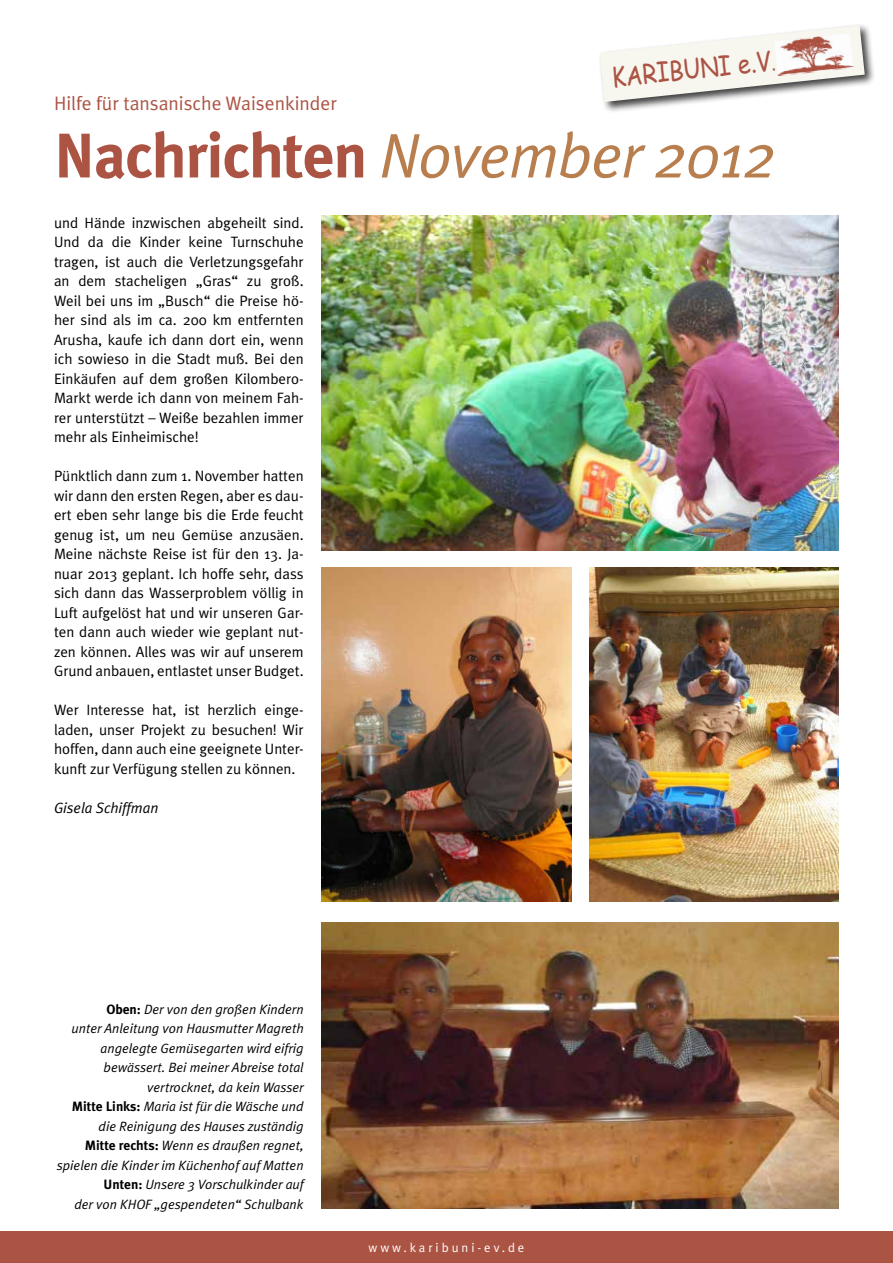
<style>
.page{position:relative;width:893px;height:1263px;background:#fff}
.page>*{position:absolute;margin:0;border:0;box-sizing:border-box;transform-origin:0 0}
.t1{font:italic 63px "Meta Plus Normal";letter-spacing:-.02em;color:#b97e4d}
.t2{font:26.85px "Comic Sans MS";color:#ac5444;scale:.85 1}
.t3{font:19.5px "Meta Plus Normal";color:#ac5444}
.t4{font:15px/19.5px "Meta Plus Normal";color:#000;text-align:justify}
.t5{font:italic 15px "Meta Plus Normal";color:#000}
.t6{font:italic 13.5px/19.5px "Meta Plus Normal";color:#000;text-align:right}
.t7{font:12.75px "Meta Plus Normal";letter-spacing:.23em;color:#fff}
.s1{font-size:20.55px}
.s2{font-family:"Meta Plus";font-weight:700;font-style:normal;color:#ac5444}
.s3{font-family:"Meta Plus";font-weight:700;font-style:normal}
</style>
<div class="page">
<div style="left:597px;top:23px;width:279px;height:90px;background:#000;opacity:.75"></div>
<svg style="left:600px;top:26px;width:265px;height:76px"></svg>
<img style="left:774px;top:33px;width:78px;height:30px">
<img style="left:777px;top:55px;width:77px;height:21px">
<div style="left:0;top:1231px;width:893px;height:32px;background:#ac5444"></div>
<img style="left:322px;top:216px;width:517px;height:334px">
<img style="left:322px;top:567px;width:249px;height:334px">
<img style="left:589px;top:567px;width:250px;height:334px">
<img style="left:322px;top:923px;width:517px;height:286px">
<h2 class="t2" style="left:610px;top:58px;width:195px;rotate:-6deg">KARIBUNI e.V<span class="s1">.</span></h2>
<h3 class="t3" style="left:54px;top:92px;width:284px">Hilfe für tansanische Waisenkinder</h3>
<h1 class="t1" style="left:54px;top:119px;width:724px"><span class="s2">Nachrichten</span> November 2012</h1>
<p class="t4" style="left:54px;top:213px;width:251px">und Hände inzwischen abgeheilt sind.<br>Und da die Kinder keine Turnschuhe tragen, ist auch die Verletzungsgefahr an dem stacheligen „Gras“ zu groß.<br>Weil bei uns im „Busch“ die Preise hö&shy;her sind als im ca. 200 km entfernten Arusha, kaufe ich dann dort ein, wenn ich sowieso in die Stadt muß. Bei den Einkäufen auf dem großen Kilombero-Markt werde ich dann von meinem Fah&shy;rer unterstützt – Weiße bezahlen immer mehr als Einheimische!</p>
<p class="t4" style="left:54px;top:466px;width:251px">Pünktlich dann zum 1. November hatten wir dann den ersten Regen, aber es dau&shy;ert eben sehr lange bis die Erde feucht genug ist, um neu Gemüse anzusäen.<br>Meine nächste Reise ist für den 13. Ja&shy;nuar 2013 geplant. Ich hoffe sehr, dass sich dann das Wasserproblem völlig in Luft aufgelöst hat und wir unseren Gar&shy;ten dann auch wieder wie geplant nut&shy;zen können. Alles was wir auf unserem Grund anbauen, entlastet unser Budget.</p>
<p class="t4" style="left:54px;top:700px;width:251px">Wer Interesse hat, ist herzlich einge&shy;laden, unser Projekt zu besuchen! Wir hoffen, dann auch eine geeignete Unter&shy;kunft zur Verfügung stellen zu können.</p>
<p class="t5" style="left:54px;top:799px;width:106px">Gisela Schiffman</p>
<p class="t6" style="left:57px;top:999px;width:248px"><span class="s3">Oben:</span> Der von den großen Kindern<br>unter Anleitung von Hausmutter Magreth angelegte Gemüsegarten wird eifrig bewässert. Bei meiner Abreise total vertrocknet, da kein Wasser<br><span class="s3">Mitte Links:</span> Maria ist für die Wäsche und die Reinigung des Hauses zuständig<br><span class="s3">Mitte rechts:</span> Wenn es draußen regnet, spielen die Kinder im Küchenhof auf Matten <span class="s3">Unten:</span> Unsere 3 Vorschulkinder auf<br>der von KHOF „gespendeten“ Schulbank</p>
<p class="t7" style="left:369px;top:1240px;width:157px">www.karibuni-ev.de</p>
</div>
